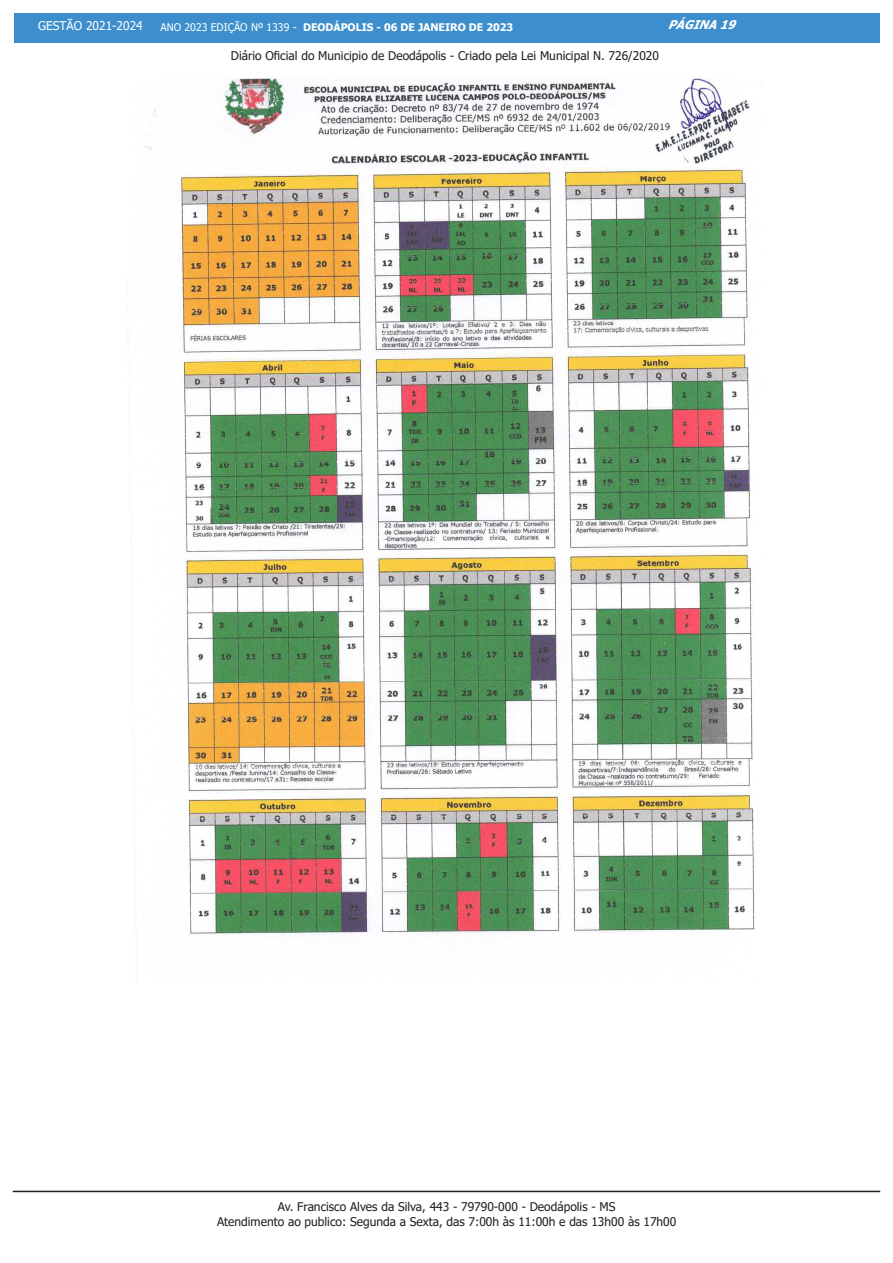
<style>
.page{position:relative;width:893px;height:1263px;background:#fff}
.page>*{position:absolute;margin:0;border:0;box-sizing:border-box;transform-origin:0 0}
.t1{font:12px/14.4px "Tahoma";color:#231f20;text-align:center}
.t2{font:12px "Tahoma";color:#fff}
.t3{font:italic 700 12px "Tahoma";color:#fff}
.t4{font:700 10.5px "Tahoma";color:#fff}
.s1{font-weight:400}
</style>
<div class="page">
<div style="left:14px;top:14px;width:865px;height:29px;background:#3c8ecc"></div>
<hr style="left:13px;top:1191px;width:867px;height:1px;background:#231f20">
<img style="left:145px;top:79px;width:610px;height:868px">
<p class="t2" style="left:38px;top:18px;width:106px">GESTÃO 2021-2024</p>
<p class="t4" style="left:161px;top:20px;width:354px"><span class="s1">ANO 2023 EDIÇÃO Nº 1339 -</span> DEODÁPOLIS - 06 DE JANEIRO DE 2023</p>
<p class="t3" style="left:668px;top:16px;width:75px">PÁGINA19</p>
<p class="t1" style="left:231px;top:49px;width:430px">Diário Oficial do Municipio de Deodápolis - Criado pela Lei Municipal N. 726/2020</p>
<p class="t1" style="left:217px;top:1200px;width:461px">Av. Francisco Alves da Silva, 443 - 79790-000 - Deodápolis - MS<br>Atendimento ao publico: Segunda a Sexta, das 7:00h às 11:00h e das 13h00 às 17h00</p>
</div>
